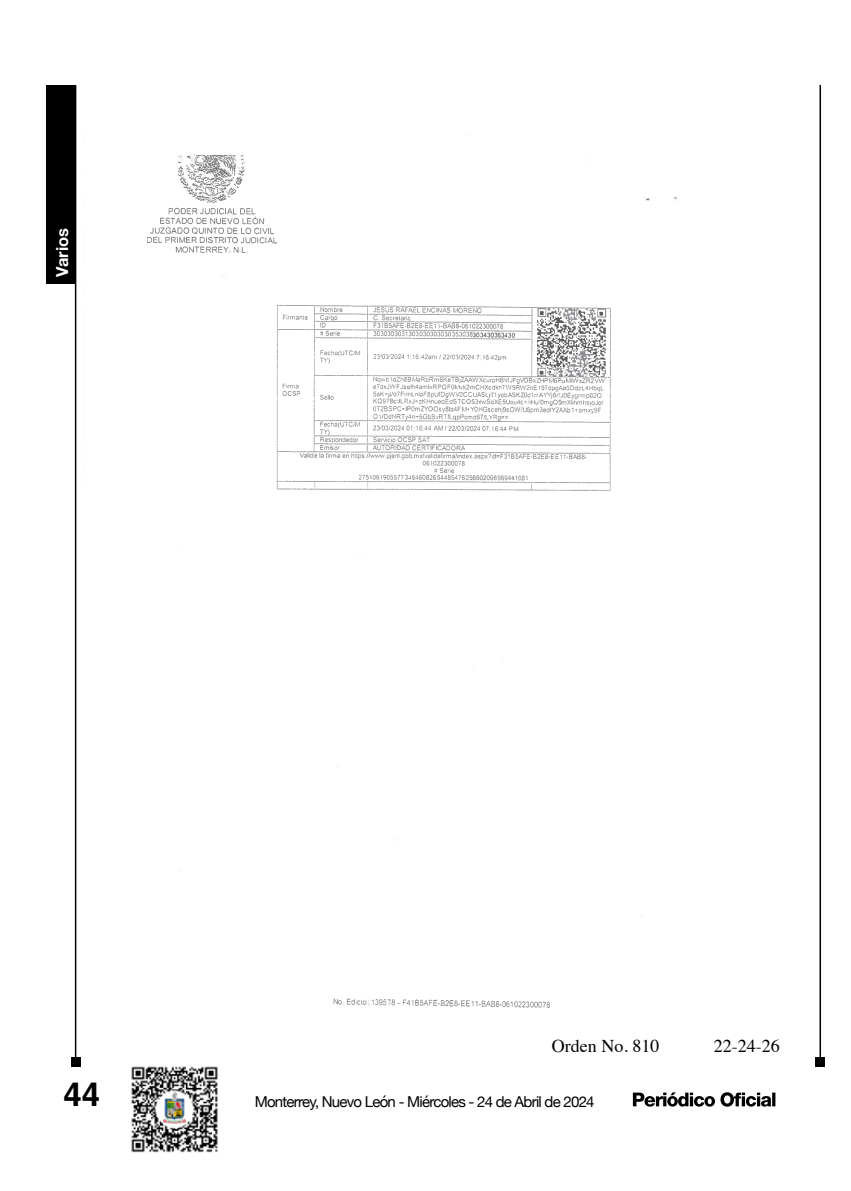
<style>
.page{position:relative;width:851px;height:1191px;background:#fff}
.page>*{position:absolute;margin:0;border:0;box-sizing:border-box;transform-origin:0 0}
.t1{font:700 33px "Helvetica";color:#000}
.t2{font:18px "Times";color:#000}
.t3{font:700 16.5px "Helvetica Neue";color:#fff}
.t4{font:15px "Helvetica Neue";letter-spacing:-.05em;color:#000}
</style>
<div class="page">
<hr style="left:75px;top:85px;width:1px;height:977px;background:#000">
<div style="left:71px;top:1057px;width:9px;height:10px;background:#000"></div>
<hr style="left:819px;top:85px;width:1px;height:977px;background:#000">
<div style="left:814px;top:1057px;width:10px;height:10px;background:#000"></div>
<div style="left:46px;top:85px;width:30px;height:198px;background:#000"></div>
<svg style="left:632px;top:1092px;width:143px;height:14px"></svg>
<img style="left:131px;top:1066px;width:87px;height:87px">
<img style="left:276px;top:304px;width:334px;height:187px">
<img style="left:147px;top:154px;width:129px;height:99px">
<img style="left:472px;top:310px;width:134px;height:65px">
<img style="left:334px;top:998px;width:215px;height:9px">
<p class="t3" style="left:49px;top:276px;width:50px;rotate:-90deg">Varios</p>
<h1 class="t1" style="left:63px;top:1074px;width:38px">44</h1>
<p class="t2" style="left:551px;top:1029px;width:109px">Orden No. 810</p>
<p class="t2" style="left:713px;top:1029px;width:67px">22-24-26</p>
<p class="t4" style="left:255px;top:1090px;width:341px">Monterrey, Nuevo León - Miércoles - 24 de Abril de 2024</p>
</div>
